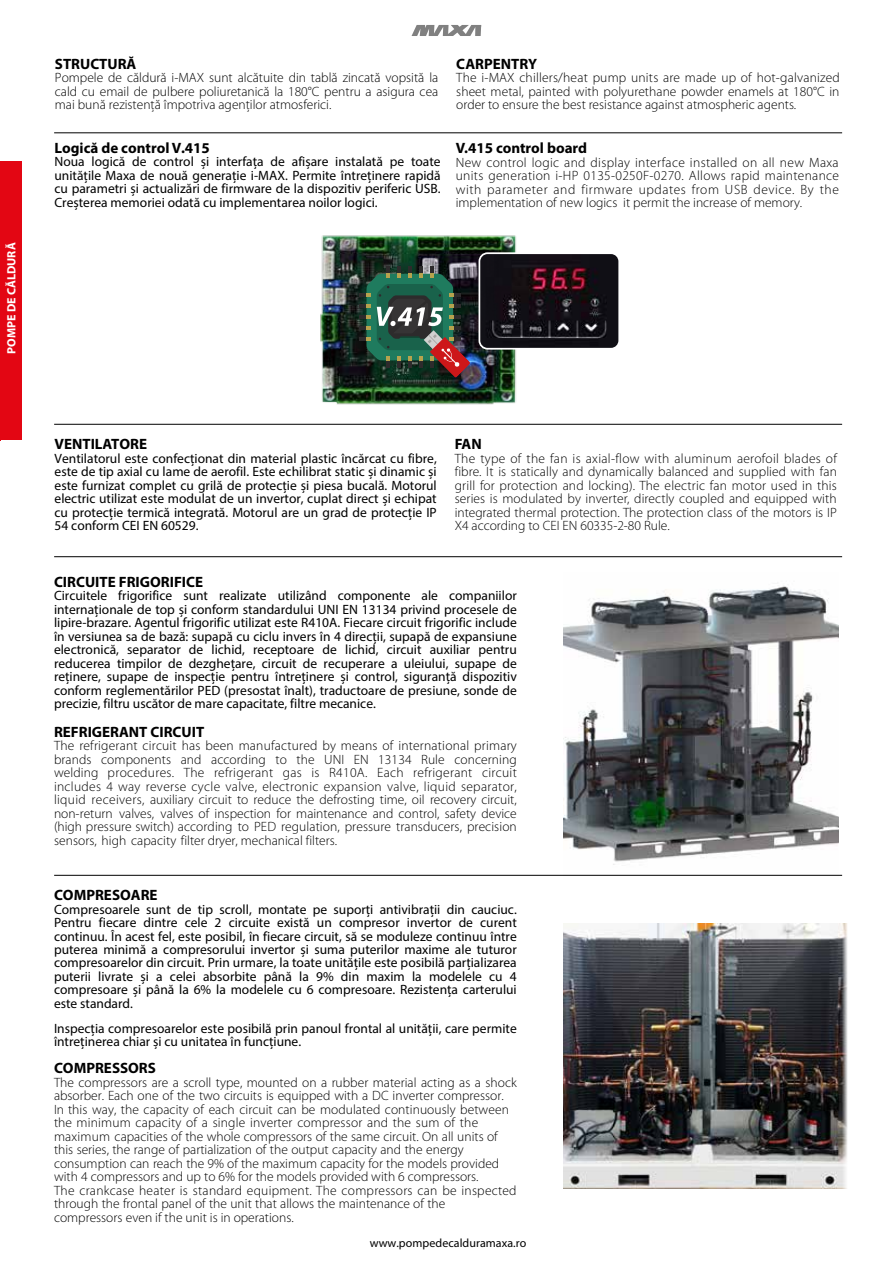
<style>
.page{position:relative;width:893px;height:1263px;background:#fff}
.page>*{position:absolute;margin:0;border:0;box-sizing:border-box;transform-origin:0 0}
.t1{font:700 15px "Myriad Pro";color:#000}
.t2{font:300 13.5px/13.5px "Myriad Pro";color:#000;text-align:justify}
.t3{font:13.5px/13.5px "Myriad Pro";color:#000;text-align:justify}
.t4{font:12px "Myriad Pro";letter-spacing:.005em;color:#000}
.t5{font:700 12px "Myriad Pro";color:#fff}
</style>
<div class="page">
<div style="left:0;top:162px;width:21px;height:278px;background:#e30613"></div>
<svg style="left:411px;top:25px;width:70px;height:11px"></svg>
<img style="left:563px;top:586px;width:276px;height:289px">
<img style="left:563px;top:923px;width:284px;height:265px">
<hr style="left:54px;top:556px;width:788px;height:1px;background:#000">
<hr style="left:54px;top:424px;width:788px;height:1px;background:#000">
<hr style="left:54px;top:133px;width:788px;height:1px;background:#000">
<hr style="left:54px;top:875px;width:788px;height:1px;background:#000">
<img style="left:320px;top:235px;width:196px;height:170px">
<img style="left:479px;top:253px;width:138px;height:96px">
<div style="left:478px;top:252px;width:142px;height:98px;border:2px solid #fff;border-radius:8px"></div>
<svg style="left:359px;top:266px;width:112px;height:112px;background:#3c5346"></svg>
<p class="t5" style="left:4px;top:354px;width:113px;rotate:-90deg">POMPE DE CĂLDURĂ</p>
<p class="t1" style="left:55px;top:54px;width:83px">STRUCTURĂ</p>
<p class="t2" style="left:55px;top:71px;width:385px">Pompele de căldură i-MAX sunt alcătuite din tablă zincată vopsită la cald cu email de pulbere poliuretanică la 180°C pentru a asigura cea mai bună rezistenţă împotriva agenţilor atmosferici.</p>
<p class="t1" style="left:54px;top:138px;width:157px">Logică de control V.415</p>
<p class="t3" style="left:54px;top:155px;width:388px">Noua logică de control și interfața de afișare instalată pe toate unitățile Maxa de nouă generație i-MAX. Permite întreținere rapidă cu parametri și actualizări de firmware de la dispozitiv periferic USB.<br>Creșterea memoriei odată cu implementarea noilor logici.</p>
<p class="t1" style="left:456px;top:54px;width:82px">CARPENTRY</p>
<p class="t2" style="left:456px;top:71px;width:385px">The i-MAX chillers/heat pump units are made up of hot-galvanized sheet metal, painted with polyurethane powder enamels at 180°C in order to ensure the best resistance against atmospheric agents.</p>
<p class="t1" style="left:456px;top:138px;width:133px">V.415 control board</p>
<p class="t2" style="left:456px;top:155px;width:385px">New control logic and display interface installed on all new Maxa units generation i-HP 0135-0250F-0270. Allows rapid maintenance with parameter and firmware updates from USB device. By the implementation of new logics it permit the increase of memory.</p>
<p class="t1" style="left:55px;top:434px;width:94px">VENTILATORE</p>
<p class="t3" style="left:55px;top:451px;width:384px">Ventilatorul este confecționat din material plastic încărcat cu fibre, este de tip axial cu lame de aerofil. Este echilibrat static și dinamic și este furnizat complet cu grilă de protecție și piesa bucală. Motorul electric utilizat este modulat de un invertor, cuplat direct și echipat cu protecție termică integrată. Motorul are un grad de protecție IP 54 conform CEI EN 60529.</p>
<p class="t1" style="left:455px;top:434px;width:29px">FAN</p>
<p class="t2" style="left:455px;top:451px;width:384px">The type of the fan is axial-flow with aluminum aerofoil blades of fibre. It is statically and dynamically balanced and supplied with fan grill for protection and locking). The electric fan motor used in this series is modulated by inverter, directly coupled and equipped with integrated thermal protection. The protection class of the motors is IP X4 according to CEI EN 60335-2-80 Rule.</p>
<p class="t1" style="left:54px;top:572px;width:151px">CIRCUITE FRIGORIFICE</p>
<p class="t3" style="left:54px;top:589px;width:464px">Circuitele frigorifice sunt realizate utilizând componente ale companiilor internaționale de top și conform standardului UNI EN 13134 privind procesele de lipire-brazare. Agentul frigorific utilizat este R410A. Fiecare circuit frigorific include în versiunea sa de bază: supapă cu ciclu invers în 4 direcții, supapă de expansiune electronică, separator de lichid, receptoare de lichid, circuit auxiliar pentru reducerea timpilor de dezghețare, circuit de recuperare a uleiului, supape de reținere, supape de inspecție pentru întreținere și control, siguranță dispozitiv conform reglementărilor PED (presostat înalt), traductoare de presiune, sonde de precizie, filtru uscător de mare capacitate, filtre mecanice.</p>
<p class="t1" style="left:54px;top:722px;width:152px">REFRIGERANT CIRCUIT</p>
<p class="t2" style="left:54px;top:739px;width:464px">The refrigerant circuit has been manufactured by means of international primary brands components and according to the UNI EN 13134 Rule concerning welding procedures. The refrigerant gas is R410A. Each refrigerant circuit includes 4 way reverse cycle valve, electronic expansion valve, liquid separator, liquid receivers, auxiliary circuit to reduce the defrosting time, oil recovery circuit, non-return valves, valves of inspection for maintenance and control, safety device (high pressure switch) according to PED regulation, pressure transducers, precision sensors, high capacity filter dryer, mechanical filters.</p>
<p class="t1" style="left:54px;top:885px;width:105px">COMPRESOARE</p>
<p class="t3" style="left:54px;top:902px;width:464px">Compresoarele sunt de tip scroll, montate pe suporți antivibrații din cauciuc.<br>Pentru fiecare dintre cele 2 circuite există un compresor invertor de curent continuu. În acest fel, este posibil, în fiecare circuit, să se moduleze continuu între puterea minimă a compresorului invertor și suma puterilor maxime ale tuturor compresoarelor din circuit. Prin urmare, la toate unitățile este posibilă parțializarea puterii livrate și a celei absorbite până la 9% din maxim la modelele cu 4 compresoare și până la 6% la modelele cu 6 compresoare. Rezistența carterului este standard.</p>
<p class="t3" style="left:54px;top:1021px;width:464px">Inspecția compresoarelor este posibilă prin panoul frontal al unității, care permite întreținerea chiar și cu unitatea în funcțiune.</p>
<p class="t1" style="left:54px;top:1058px;width:103px">COMPRESSORS</p>
<p class="t2" style="left:54px;top:1075px;width:464px;text-align:left">The compressors are a scroll type, mounted on a rubber material acting as a shock absorber. Each one of the two circuits is equipped with a DC inverter compressor.<br>In this way, the capacity of each circuit can be modulated continuously between the minimum capacity of a single inverter compressor and the sum of the maximum capacities of the whole compressors of the same circuit. On all units of this series, the range of partialization of the output capacity and the energy consumption can reach the 9% of the maximum capacity for the models provided with 4 compressors and up to 6% for the models provided with 6 compressors.<br>The crankcase heater is standard equipment. The compressors can be inspected through the frontal panel of the unit that allows the maintenance of the compressors even if the unit is in operations.</p>
<p class="t4" style="left:370px;top:1235px;width:158px">www.pompedecalduramaxa.ro</p>
</div>
